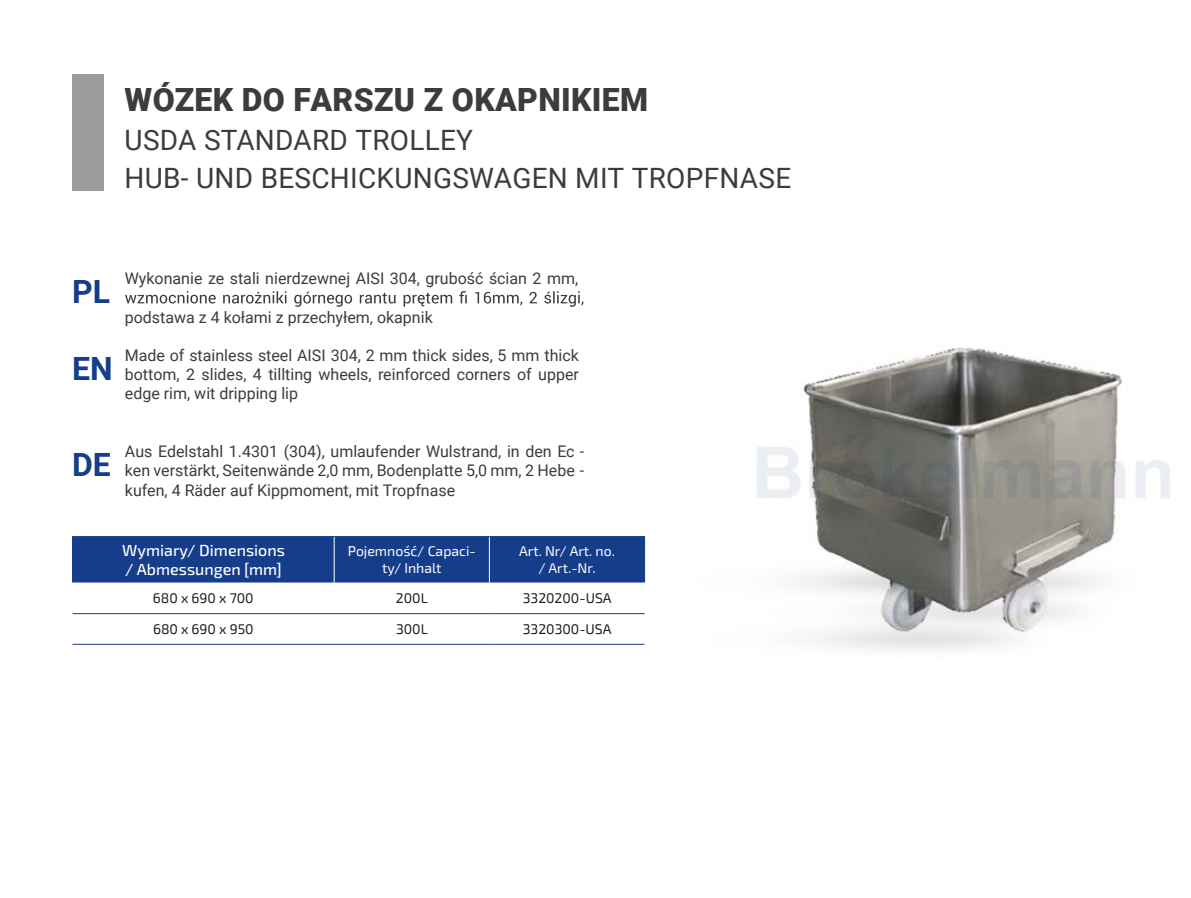
<style>
.page{position:relative;width:1191px;height:898px;background:#fff}
.page>*{position:absolute;margin:0;border:0;box-sizing:border-box;transform-origin:0 0}
.t1{font:900 32px "Roboto";letter-spacing:.01em;color:#3c3c3b}
.t2{font:700 32px "Roboto";color:#153d8a}
.t3{font:28px/38.4px "Roboto";letter-spacing:.01em;color:#3c3c3b}
.t4{font:16px/19.2px "Roboto";color:#3c3c3b;text-align:justify}
.t5{font:500 16px/19.2px "Exo 2";color:#fff}
.t6{font:14px "Exo 2";color:#1d1d1b}
.t7{font:14px/16.8px "Exo 2";color:#fff;text-align:center}
</style>
<div class="page">
<svg style="left:125px;top:291px;width:458px;height:16px"></svg>
<div style="left:72px;top:74px;width:31px;height:116px;background:#9d9b9c"></div>
<div style="left:73px;top:537px;width:571px;height:45px;background:#153d8a"></div>
<hr style="left:72px;top:613px;width:262px;height:1px;background:#153d8a">
<hr style="left:334px;top:613px;width:155px;height:1px;background:#153d8a">
<hr style="left:489px;top:613px;width:155px;height:1px;background:#153d8a">
<hr style="left:72px;top:643px;width:262px;height:1px;background:#153d8a">
<hr style="left:334px;top:643px;width:155px;height:1px;background:#153d8a">
<hr style="left:489px;top:643px;width:155px;height:1px;background:#153d8a">
<hr style="left:72px;top:536px;width:262px;height:1px;background:#153d8a">
<hr style="left:72px;top:537px;width:1px;height:45px;background:#153d8a">
<hr style="left:334px;top:536px;width:155px;height:1px;background:#153d8a">
<hr style="left:489px;top:536px;width:156px;height:1px;background:#153d8a">
<hr style="left:644px;top:537px;width:1px;height:45px;background:#153d8a">
<hr style="left:334px;top:537px;width:1px;height:45px;background:#fff">
<hr style="left:489px;top:537px;width:1px;height:45px;background:#fff">
<img style="left:756px;top:347px;width:414px;height:303px">
<h1 class="t1" style="left:125px;top:77px;width:525px">WÓZEK DO FARSZU Z OKAPNIKIEM</h1>
<h2 class="t3" style="left:125px;top:119px;width:668px">USDA STANDARD TROLLEY<br>HUB- UND BESCHICKUNGSWAGEN MIT TROPFNASE</h2>
<h1 class="t2" style="left:72px;top:269px;width:39px">PL</h1>
<h1 class="t2" style="left:72px;top:346px;width:42px">EN</h1>
<p class="t4" style="left:125px;top:268px;width:455px">Wykonanie ze stali nierdzewnej AISI 304, grubość ścian 2 mm,</p>
<p class="t4" style="left:125px;top:306px;width:309px">podstawa z 4 kołami z przechyłem, okapnik</p>
<p class="t4" style="left:125px;top:345px;width:455px">Made of stainless steel AISI 304, 2 mm thick sides, 5 mm thick bottom, 2 slides, 4 tillting wheels, reinforced corners of upper edge rim, wit dripping lip</p>
<h1 class="t2" style="left:72px;top:442px;width:40px">DE</h1>
<p class="t4" style="left:125px;top:441px;width:461px">Aus Edelstahl 1.4301 (304), umlaufender Wulstrand, in den Ec - ken verstärkt, Seitenwände 2,0 mm, Bodenplatte 5,0 mm, 2 Hebe - kufen, 4 Räder auf Kippmoment, mit Tropfnase</p>
<p class="t5" style="left:122px;top:540px;width:164px">Wymiary/ Dimensions / Abmessungen [mm]</p>
<p class="t7" style="left:348px;top:542px;width:129px">Pojemność/ Capaci&shy;ty/ Inhalt</p>
<p class="t7" style="left:519px;top:542px;width:97px">Art. Nr/ Art. no. / Art.-Nr.</p>
<p class="t6" style="left:153px;top:588px;width:102px">680 x 690 x 700</p>
<p class="t6" style="left:396px;top:588px;width:33px">200L</p>
<p class="t6" style="left:523px;top:588px;width:90px">3320200-USA</p>
<p class="t6" style="left:153px;top:619px;width:102px">680 x 690 x 950</p>
<p class="t6" style="left:396px;top:619px;width:33px">300L</p>
<p class="t6" style="left:523px;top:619px;width:90px">3320300-USA</p>
</div>
